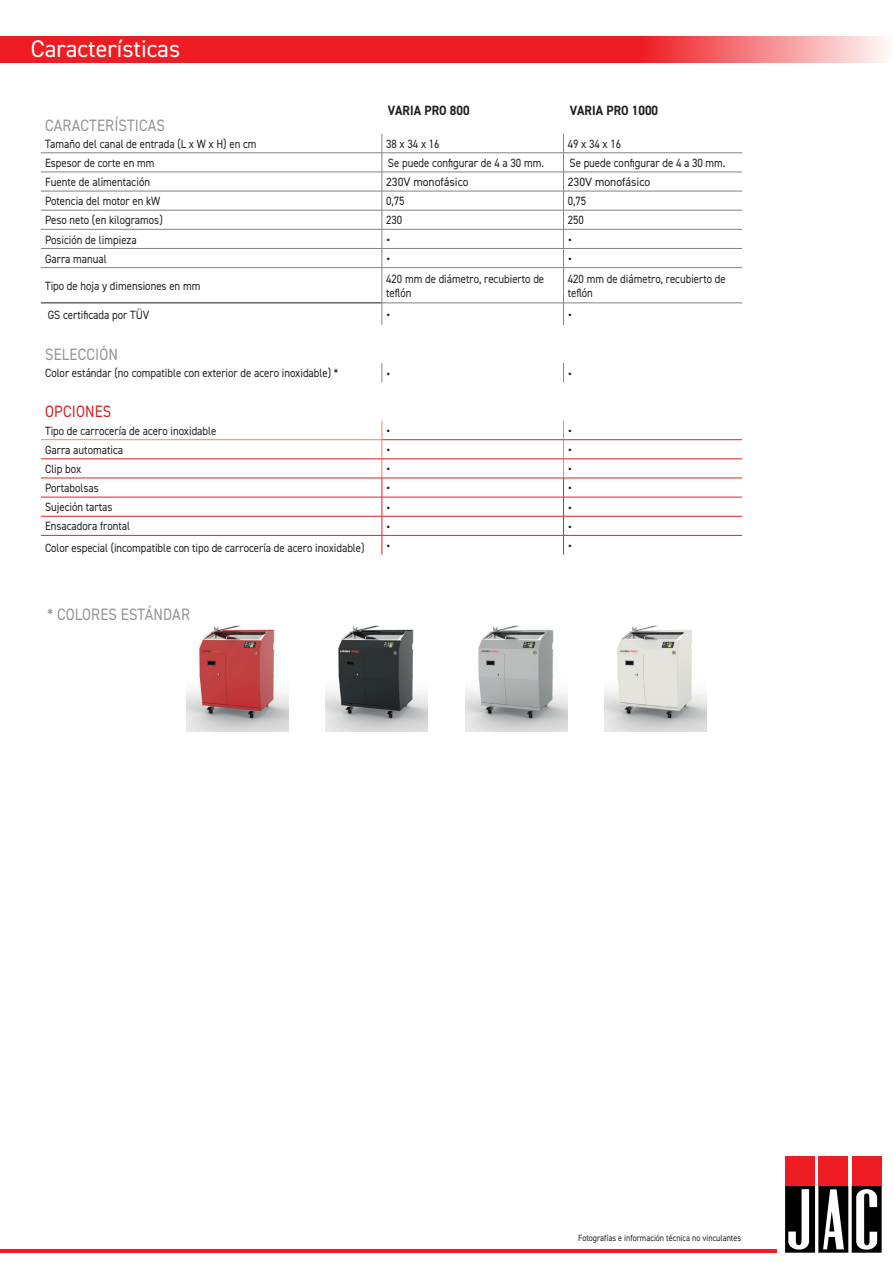
<style>
.page{position:relative;width:893px;height:1263px;background:#fff}
.page>*{position:absolute;margin:0;border:0;box-sizing:border-box;transform-origin:0 0}
.t1{font:24px "DIN2014";color:#fff}
.t2{font:16.5px "DIN2014";letter-spacing:.01em;color:#939598;scale:.9 1}
.t3{font:16.5px "DIN2014";letter-spacing:.01em;color:#d1232a;scale:.9 1}
.t4{font:15px "DIN2014";color:#231f20}
.t5{font:700 13.5px "DIN2014";letter-spacing:.005em;color:#231f20;scale:.9 1}
.t6{font:12px/14.4px "DIN2014";color:#231f20;scale:.9 1}
.t7{font:12px "DIN2014";color:#231f20}
.t8{font:9px "DIN2014";color:#231f20;scale:.9 1}
</style>
<div class="page">
<div style="left:785px;top:1156px;width:30px;height:30px;background:#ee1d23"></div>
<div style="left:818px;top:1156px;width:30px;height:30px;background:#ee1d23"></div>
<div style="left:852px;top:1156px;width:30px;height:30px;background:#ee1d23"></div>
<svg style="left:785px;top:1186px;width:97px;height:67px"></svg>
<svg style="left:41px;top:134px;width:341px;height:420px"></svg>
<svg style="left:383px;top:152px;width:359px;height:383px"></svg>
<svg style="left:382px;top:173px;width:360px;height:305px"></svg>
<hr style="left:41px;top:153px;width:341px;height:1px;background:#808285">
<hr style="left:382px;top:153px;width:181px;height:1px;background:#808285">
<hr style="left:563px;top:153px;width:179px;height:1px;background:#808285">
<hr style="left:41px;top:172px;width:341px;height:1px;background:#808285">
<hr style="left:382px;top:172px;width:181px;height:1px;background:#808285">
<hr style="left:563px;top:172px;width:179px;height:1px;background:#808285">
<hr style="left:41px;top:191px;width:341px;height:1px;background:#808285">
<hr style="left:382px;top:191px;width:181px;height:1px;background:#808285">
<hr style="left:563px;top:191px;width:179px;height:1px;background:#808285">
<hr style="left:41px;top:439px;width:341px;height:1px;background:#f48465">
<hr style="left:41px;top:459px;width:341px;height:1px;background:#ee1d23">
<hr style="left:41px;top:478px;width:341px;height:1px;background:#ee1d23">
<hr style="left:41px;top:497px;width:341px;height:1px;background:#ee1d23">
<hr style="left:41px;top:516px;width:341px;height:1px;background:#ee1d23">
<hr style="left:41px;top:535px;width:341px;height:1px;background:#ee1d23">
<svg style="left:382px;top:421px;width:1px;height:133px"></svg>
<hr style="left:41px;top:210px;width:341px;height:1px;background:#808285">
<hr style="left:382px;top:210px;width:181px;height:1px;background:#808285">
<hr style="left:563px;top:210px;width:179px;height:1px;background:#808285">
<hr style="left:41px;top:229px;width:341px;height:1px;background:#808285">
<svg style="left:382px;top:134px;width:1px;height:133px"></svg>
<hr style="left:382px;top:229px;width:181px;height:1px;background:#808285">
<hr style="left:382px;top:248px;width:181px;height:1px;background:#808285">
<svg style="left:563px;top:134px;width:1px;height:133px"></svg>
<hr style="left:563px;top:229px;width:179px;height:1px;background:#808285">
<hr style="left:563px;top:248px;width:179px;height:1px;background:#808285">
<hr style="left:41px;top:248px;width:341px;height:1px;background:#808285">
<hr style="left:41px;top:267px;width:341px;height:1px;background:#808285">
<hr style="left:382px;top:268px;width:1px;height:35px;background:#808285">
<hr style="left:382px;top:267px;width:181px;height:1px;background:#808285">
<hr style="left:563px;top:268px;width:1px;height:35px;background:#808285">
<hr style="left:563px;top:267px;width:179px;height:1px;background:#808285">
<svg style="left:382px;top:363px;width:1px;height:19px"></svg>
<svg style="left:563px;top:363px;width:1px;height:19px"></svg>
<hr style="left:382px;top:439px;width:181px;height:1px;background:#ee1d23">
<hr style="left:382px;top:459px;width:181px;height:1px;background:#ee1d23">
<hr style="left:382px;top:516px;width:181px;height:1px;background:#ee1d23">
<hr style="left:563px;top:439px;width:179px;height:1px;background:#ee1d23">
<hr style="left:563px;top:459px;width:179px;height:1px;background:#ee1d23">
<hr style="left:563px;top:516px;width:179px;height:1px;background:#ee1d23">
<hr style="left:382px;top:497px;width:181px;height:1px;background:#ee1d23">
<hr style="left:563px;top:497px;width:179px;height:1px;background:#ee1d23">
<hr style="left:41px;top:303px;width:341px;height:1px;background:#231f20">
<hr style="left:382px;top:303px;width:181px;height:1px;background:#808285">
<hr style="left:563px;top:303px;width:179px;height:1px;background:#808285">
<svg style="left:382px;top:303px;width:1px;height:22px"></svg>
<svg style="left:563px;top:304px;width:1px;height:21px"></svg>
<hr style="left:382px;top:535px;width:181px;height:1px;background:#ee1d23">
<svg style="left:563px;top:421px;width:1px;height:133px"></svg>
<hr style="left:563px;top:535px;width:179px;height:1px;background:#ee1d23">
<hr style="left:382px;top:478px;width:181px;height:1px;background:#ee1d23">
<hr style="left:563px;top:478px;width:179px;height:1px;background:#ee1d23">
<img style="left:325px;top:625px;width:103px;height:107px">
<img style="left:186px;top:625px;width:102px;height:107px">
<img style="left:605px;top:625px;width:102px;height:107px">
<img style="left:465px;top:625px;width:102px;height:107px">
<hr style="left:0;top:1249px;width:777px;height:4px;background:#ee1d23">
<svg style="left:0;top:37px;width:884px;height:26px;background:#f03a3f"></svg>
<h1 class="t1" style="left:31px;top:33px;width:151px">Características</h1>
<p class="t5" style="left:388px;top:101px;width:92px">VARIA PRO 800</p>
<p class="t5" style="left:570px;top:101px;width:99px">VARIA PRO 1000</p>
<h2 class="t2" style="left:45px;top:115px;width:135px">CARACTERÍSTICAS</h2>
<p class="t6" style="left:45px;top:136px;width:236px">Tamaño del canal de entrada (L x W x H) en cm</p>
<p class="t6" style="left:386px;top:136px;width:61px">38 x 34 x 16</p>
<p class="t6" style="left:568px;top:136px;width:61px">49 x 34 x 16</p>
<p class="t6" style="left:45px;top:155px;width:123px">Espesor de corte en mm</p>
<p class="t6" style="left:388px;top:155px;width:175px">Se puede configurar de 4 a 30 mm.</p>
<p class="t6" style="left:569px;top:155px;width:175px">Se puede configurar de 4 a 30 mm.</p>
<p class="t6" style="left:45px;top:175px;width:118px">Fuente de alimentación</p>
<p class="t7" style="left:386px;top:175px;width:84px">230V monofásico</p>
<p class="t7" style="left:568px;top:175px;width:84px">230V monofásico</p>
<p class="t6" style="left:45px;top:194px;width:130px">Potencia del motor en kW</p>
<p class="t6" style="left:386px;top:194px;width:22px">0,75</p>
<p class="t6" style="left:568px;top:194px;width:22px">0,75</p>
<p class="t6" style="left:45px;top:213px;width:132px">Peso neto (en kilogramos)</p>
<p class="t6" style="left:386px;top:213px;width:20px">230</p>
<p class="t6" style="left:568px;top:213px;width:20px">250</p>
<p class="t6" style="left:45px;top:232px;width:103px">Posición de limpieza</p>
<p class="t4" style="left:386px;top:230px;width:6px">•</p>
<p class="t4" style="left:568px;top:230px;width:6px">•</p>
<p class="t6" style="left:45px;top:251px;width:70px">Garra manual</p>
<p class="t4" style="left:386px;top:249px;width:6px">•</p>
<p class="t4" style="left:568px;top:249px;width:6px">•</p>
<p class="t6" style="left:45px;top:278px;width:174px">Tipo de hoja y dimensiones en mm</p>
<p class="t6" style="left:386px;top:271px;width:177px">420 mm de diámetro, recubierto de teflón</p>
<p class="t6" style="left:568px;top:271px;width:177px">420 mm de diámetro, recubierto de teflón</p>
<p class="t6" style="left:48px;top:307px;width:114px">GS certificada por TÜV</p>
<p class="t4" style="left:386px;top:305px;width:6px">•</p>
<p class="t4" style="left:568px;top:305px;width:6px">•</p>
<h2 class="t2" style="left:45px;top:344px;width:82px">SELECCIÓN</h2>
<p class="t6" style="left:45px;top:366px;width:327px">Color estándar (no compatible con exterior de acero inoxidable) *</p>
<p class="t4" style="left:386px;top:364px;width:6px">•</p>
<p class="t4" style="left:568px;top:364px;width:6px">•</p>
<h2 class="t3" style="left:45px;top:401px;width:75px">OPCIONES</h2>
<p class="t6" style="left:45px;top:423px;width:192px">Tipo de carrocería de acero inoxidable</p>
<p class="t4" style="left:386px;top:421px;width:6px">•</p>
<p class="t4" style="left:568px;top:421px;width:6px">•</p>
<p class="t6" style="left:45px;top:442px;width:88px">Garra automatica</p>
<p class="t4" style="left:386px;top:441px;width:6px">•</p>
<p class="t4" style="left:568px;top:441px;width:6px">•</p>
<p class="t6" style="left:45px;top:461px;width:42px">Clip box</p>
<p class="t4" style="left:386px;top:460px;width:6px">•</p>
<p class="t4" style="left:568px;top:460px;width:6px">•</p>
<p class="t6" style="left:45px;top:481px;width:61px">Portabolsas</p>
<p class="t4" style="left:386px;top:479px;width:6px">•</p>
<p class="t4" style="left:568px;top:479px;width:6px">•</p>
<p class="t6" style="left:45px;top:500px;width:76px">Sujeción tartas</p>
<p class="t4" style="left:386px;top:498px;width:6px">•</p>
<p class="t4" style="left:568px;top:498px;width:6px">•</p>
<p class="t6" style="left:45px;top:519px;width:96px">Ensacadora frontal</p>
<p class="t4" style="left:386px;top:517px;width:6px">•</p>
<p class="t4" style="left:568px;top:517px;width:6px">•</p>
<p class="t6" style="left:45px;top:540px;width:357px">Color especial (incompatible con tipo de carrocería de acero inoxidable)</p>
<p class="t4" style="left:386px;top:536px;width:6px">•</p>
<p class="t4" style="left:568px;top:536px;width:6px">•</p>
<h2 class="t2" style="left:47px;top:604px;width:160px">* COLORES ESTÁNDAR</h2>
<p class="t8" style="left:578px;top:1232px;width:183px">Fotografías e información técnica no vinculantes</p>
</div>
